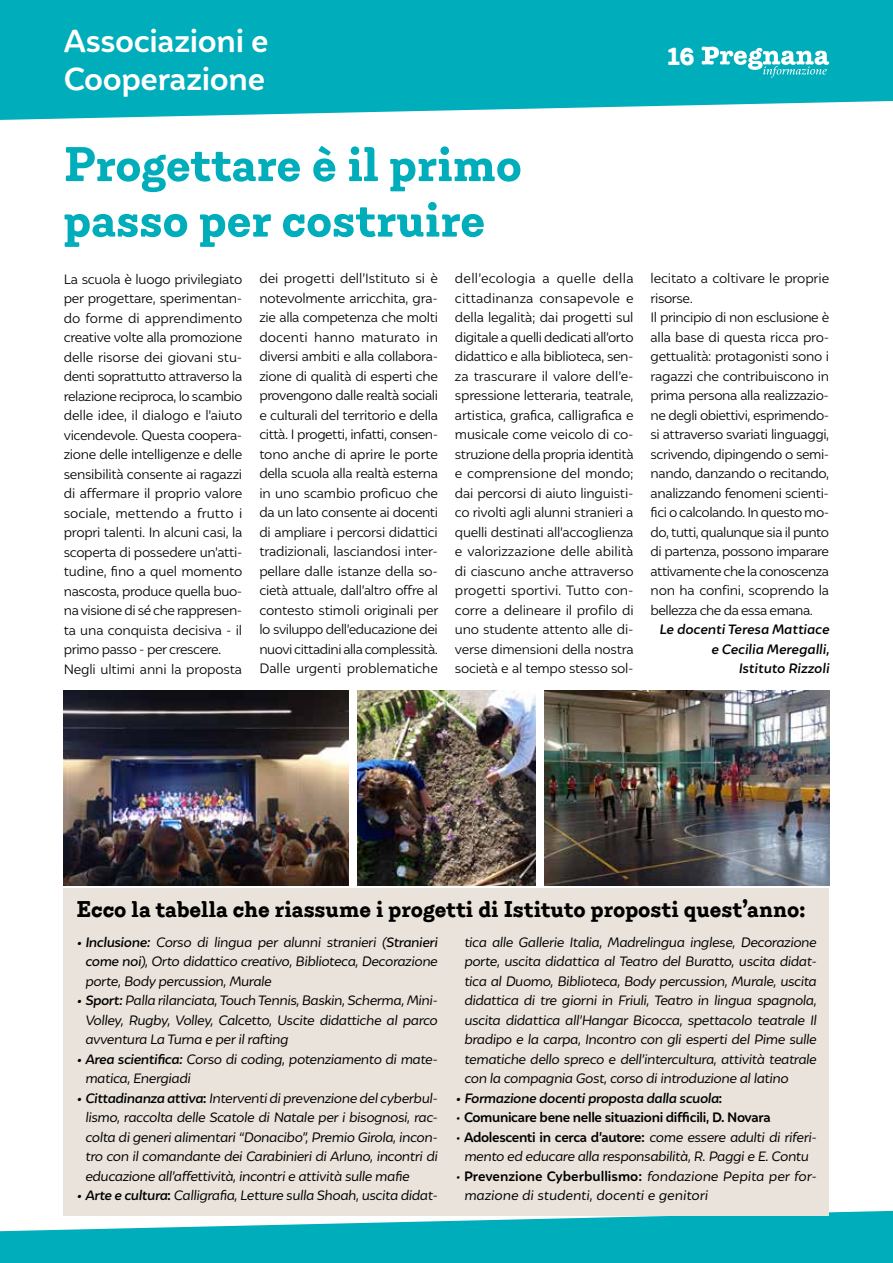
<style>
.page{position:relative;width:893px;height:1263px;background:#fff}
.page>*{position:absolute;margin:0;border:0;box-sizing:border-box;transform-origin:0 0}
.t1{font:700 54px/55.5px "Emy Slab";color:#00adba}
.t2{font:700 31.5px/37.8px "Igna Sans";letter-spacing:-.01em;color:#fff}
.t3{font:900 27px "Emy Slab";color:#fff}
.t4{font:700 25.5px "Emy Slab";color:#000}
.t5{font:300 13.5px/19.5px "Igna Sans";letter-spacing:-.025em;color:#000}
.t6{font:italic 13.5px/19.5px "Igna Sans";letter-spacing:-.025em;color:#000;text-align:justify}
.t7{font:italic 700 13.5px/19.5px "Igna Sans";letter-spacing:-.01em;color:#000;text-align:right}
.t8{font:italic 13.5px/19.5px "Igna Sans";color:#000}
.t9{font:700 13.5px "Igna Sans";letter-spacing:-.025em;color:#000}
.s1{font-weight:700}
.s2{font-weight:500}
.s3{font-weight:700;font-style:normal}
.s4{font-style:normal}
.s5{font-weight:400;font-style:italic}
</style>
<div class="page">
<svg style="left:0;top:0;width:893px;height:120px;fill:#00adba"></svg>
<svg style="left:702px;top:47px;width:127px;height:31px"></svg>
<svg style="left:0;top:1211px;width:893px;height:52px;fill:#00adba"></svg>
<div style="left:64px;top:888px;width:765px;height:327px;background:#eae3db"></div>
<img style="left:64px;top:690px;width:285px;height:195px">
<img style="left:544px;top:691px;width:285px;height:195px">
<img style="left:357px;top:690px;width:179px;height:195px">
<h2 class="t2" style="left:64px;top:21px;width:206px">Associazioni e<br>Cooperazione</h2>
<h3 class="t3" style="left:667px;top:40px;width:29px">16</h3>
<h1 class="t1" style="left:64px;top:135px;width:459px">Progettare è il primo passo per costruire</h1>
<p class="t5" style="left:64px;top:269px;width:180px">La scuola è luogo privilegiato per progettare, sperimentan&shy;do forme di apprendimento creative volte alla promozione delle risorse dei giovani stu&shy;denti soprattutto attraverso la relazione reciproca, lo scambio delle idee, il dialogo e l’aiuto vicendevole. Questa coopera&shy;zione delle intelligenze e delle sensibilità consente ai ragazzi di affermare il proprio valore sociale, mettendo a frutto i propri talenti. In alcuni casi, la scoperta di possedere un’atti&shy;tudine, fino a quel momento nascosta, produce quella buo&shy;na visione di sé che rappresen&shy;ta una conquista decisiva - il primo passo - per crescere.<br>Negli ultimi anni la proposta</p>
<p class="t5" style="left:259px;top:269px;width:181px;text-align:justify">dei progetti dell’Istituto si è notevolmente arricchita, gra&shy;zie alla competenza che molti docenti hanno maturato in diversi ambiti e alla collabora&shy;zione di qualità di esperti che provengono dalle realtà sociali e culturali del territorio e della città. I progetti, infatti, consen&shy;tono anche di aprire le porte della scuola alla realtà esterna in uno scambio proficuo che da un lato consente ai docenti di ampliare i percorsi didattici tradizionali, lasciandosi inter&shy;pellare dalle istanze della so&shy;cietà attuale, dall’altro offre al contesto stimoli originali per lo sviluppo dell’educazione dei nuovi cittadini alla complessità.<br>Dalle urgenti problematiche</p>
<p class="t5" style="left:455px;top:268px;width:180px;text-align:justify">dell’ecologia a quelle della cittadinanza consapevole e della legalità; dai progetti sul digitale a quelli dedicati all’orto didattico e alla biblioteca, sen&shy;za trascurare il valore dell’e&shy;spressione letteraria, teatrale, artistica, grafica, calligrafica e musicale come veicolo di co&shy;struzione della propria identità e comprensione del mondo; dai percorsi di aiuto linguisti&shy;co rivolti agli alunni stranieri a quelli destinati all’accoglienza e valorizzazione delle abilità di ciascuno anche attraverso progetti sportivi. Tutto con&shy;corre a delineare il profilo di uno studente attento alle di&shy;verse dimensioni della nostra società e al tempo stesso sol-</p>
<p class="t5" style="left:651px;top:268px;width:180px">lecitato a coltivare le proprie risorse.<br>Il principio di non esclusione è alla base di questa ricca pro&shy;gettualità: protagonisti sono i ragazzi che contribuiscono in prima persona alla realizzazio&shy;ne degli obiettivi, esprimendo&shy;si attraverso svariati linguaggi, scrivendo, dipingendo o semi&shy;nando, danzando o recitando, analizzando fenomeni scienti&shy;fici o calcolando. In questo mo&shy;do, tutti, qualunque sia il punto di partenza, possono imparare attivamente che la conoscenza non ha confini, scoprendo la bellezza che da essa emana.</p>
<p class="t7" style="left:659px;top:619px;width:172px">Le docenti Teresa Mattiace e Cecilia Meregalli,<br>Istituto Rizzoli</p>
<h3 class="t4" style="left:77px;top:894px;width:731px">Ecco la tabella che riassume i progetti di Istituto proposti quest’anno:</h3>
<p class="t6" style="left:85px;top:932px;width:354px;text-indent:-9px"><span class="s1">• Inclusione:</span> Corso di lingua per alunni stranieri (<span class="s2">Stranieri come noi</span>), Orto didattico creativo, Biblioteca, Decorazione porte, Body percussion, Murale</p>
<p class="t6" style="left:85px;top:990px;width:354px;text-indent:-9px"><span class="s1">• Sport:</span> Palla rilanciata, Touch Tennis, Baskin, Scherma, Mini-Volley, Rugby, Volley, Calcetto, Uscite didattiche al parco avventura La Turna e per il rafting</p>
<p class="t6" style="left:85px;top:1049px;width:354px;text-indent:-9px"><span class="s1">• Area scientifica:</span> Corso di coding, potenziamento di mate&shy;matica, Energiadi</p>
<p class="t6" style="left:85px;top:1088px;width:354px;text-indent:-9px"><span class="s1">• Cittadinanza attiva</span><span class="s3">:</span> Interventi di prevenzione del cyberbul&shy;lismo, raccolta delle Scatole di Natale per i bisognosi, rac&shy;colta di generi alimentari “Donacibo”, Premio Girola, incon&shy;tro con il comandante dei Carabinieri di Arluno, incontri di educazione all’affettività, incontri e attività sulle mafie</p>
<p class="t6" style="left:77px;top:1185px;width:362px"><span class="s1">• Arte e cultura</span><span class="s3">:</span> Calligrafia, Letture sulla Shoah, uscita didat-</p>
<p class="t6" style="left:464px;top:932px;width:354px">tica alle Gallerie Italia, Madrelingua inglese, Decorazione porte, uscita didattica al Teatro del Buratto, uscita didat&shy;tica al Duomo, Biblioteca, Body percussion, Murale, uscita didattica di tre giorni in Friuli, Teatro in lingua spagnola, uscita didattica all’Hangar Bicocca, spettacolo teatrale Il bradipo e la carpa, Incontro con gli esperti del Pime sulle tematiche dello spreco e dell’intercultura, attività teatrale con la compagnia Gost, corso di introduzione al latino</p>
<p class="t7" style="left:455px;top:1088px;width:268px">• Formazione docenti proposta dalla scuola<span class="s4">:</span></p>
<p class="t9" style="left:455px;top:1108px;width:317px"><span class="s5">•</span> Comunicare bene nelle situazioni difficili, D. Novara</p>
<p class="t6" style="left:455px;top:1126px;width:362px;text-align:center">• <span class="s3">Adolescenti in cerca d’autore:</span> come essere adulti di riferi&shy;mento ed educare alla responsabilità, R. Paggi e E. Contu</p>
<p class="t8" style="left:464px;top:1165px;width:354px;text-indent:-9px">• <span class="s3">Prevenzione Cyberbullismo:</span> fondazione Pepita per for&shy;mazione di studenti, docenti e genitori</p>
</div>
